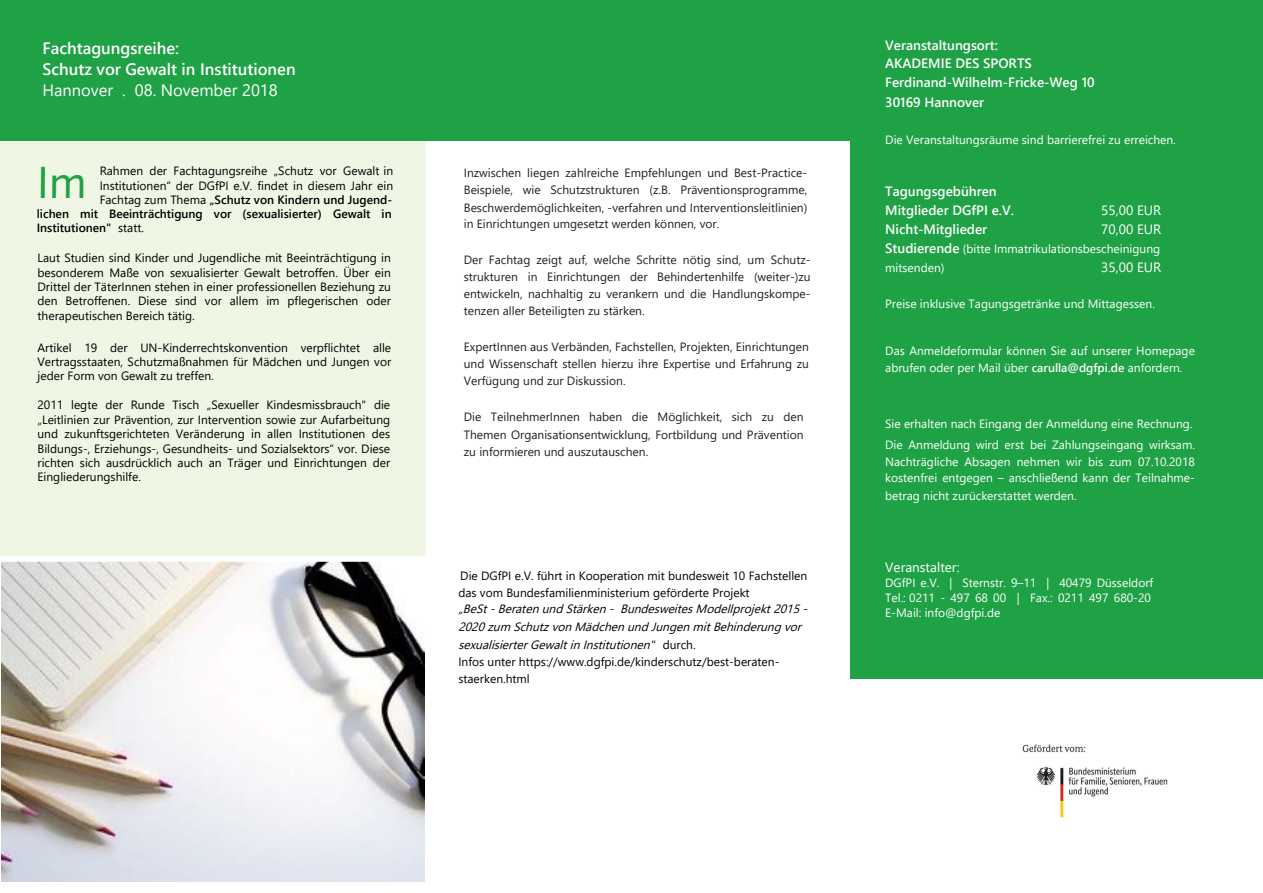
<style>
.page{position:relative;width:1263px;height:893px;background:#fff}
.page>*{position:absolute;margin:0;border:0;box-sizing:border-box;transform-origin:0 0}
.t1{font:45px "Syntax";color:#1fa245}
.t2{font:700 16.5px/21px "Yu Gothic UI";color:#fff}
.t3{font:16.5px "Yu Gothic UI";color:#fff}
.t4{font:700 13.5px/18.9px "Yu Gothic UI";color:#fff}
.t5{font:13.5px "Yu Gothic UI";color:#fff}
.t6{font:12px/14.4px "Yu Gothic UI";color:#000;text-align:justify}
.t7{font:12px/17.2px "Yu Gothic UI";color:#231f20;text-align:justify}
.t8{font:12px/16.8px "Yu Gothic UI";color:#fff}
.t9{font:italic 12px/17.5px "Yu Gothic UI";color:#000}
.t10{font:700 12px/14.4px "Yu Gothic UI";color:#000}
.s1{font-weight:700}
.s2{font-weight:400}
.s3{font-weight:700;font-size:13.5px}
.s4{font-style:normal}
</style>
<div class="page">
<div style="left:850px;top:0;width:413px;height:679px;background:#1fa245"></div>
<div style="left:0;top:0;width:425px;height:558px;background:#eff6e4"></div>
<div style="left:0;top:0;width:850px;height:140px;background:#1fa245"></div>
<img style="left:1px;top:562px;width:423px;height:319px">
<div style="left:0;top:556px;width:434px;height:6px;background:#fff"></div>
<img style="left:1022px;top:744px;width:146px;height:74px">
<h2 class="t2" style="left:43px;top:37px;width:255px">Fachtagungsreihe:<br>Schutz vor Gewalt in Institutionen</h2>
<h2 class="t3" style="left:43px;top:78px;width:237px">Hannover . 08. November 2018</h2>
<h1 class="t1" style="left:37px;top:156px;width:52px">Im</h1>
<p class="t6" style="left:100px;top:163px;width:295px">Rahmen der Fachtagungsreihe „Schutz vor Gewalt in Institutionen“ der DGfPI e.V. findet in diesem Jahr ein Fachtag zum Thema <span class="s1">„Schutz von Kindern und Jugend-</span></p>
<p class="t10" style="left:37px;top:205px;width:356px">lichen mit Beeinträchtigung vor (sexualisierter) Gewalt in<br>Institutionen" <span class="s2">statt.</span></p>
<p class="t6" style="left:38px;top:250px;width:355px">Laut Studien sind Kinder und Jugendliche mit Beeinträchtigung in besonderem Maße von sexualisierter Gewalt betroffen. Über ein Drittel der TäterInnen stehen in einer professionellen Beziehung zu den Betroffenen. Diese sind vor allem im pflegerischen oder therapeutischen Bereich tätig.</p>
<p class="t6" style="left:38px;top:339px;width:355px">Artikel 19 der UN-Kinderrechtskonvention verpflichtet alle Vertragsstaaten, Schutzmaßnahmen für Mädchen und Jungen vor jeder Form von Gewalt zu treffen.</p>
<p class="t6" style="left:38px;top:397px;width:354px">2011 legte der Runde Tisch „Sexueller Kindesmissbrauch" die „Leitlinien zur Prävention, zur Intervention sowie zur Aufarbeitung und zukunftsgerichteten Veränderung in allen Institutionen des Bildungs-, Erziehungs-, Gesundheits- und Sozialsektors“ vor. Diese richten sich ausdrücklich auch an Träger und Einrichtungen der Eingliederungshilfe.</p>
<p class="t7" style="left:464px;top:164px;width:345px">Inzwischen liegen zahlreiche Empfehlungen und Best-Practice-Beispiele, wie Schutzstrukturen (z.B. Präventionsprogramme, Beschwerdemöglichkeiten, -verfahren und Interventionsleitlinien) in Einrichtungen umgesetzt werden können, vor.</p>
<p class="t7" style="left:464px;top:250px;width:348px">Der Fachtag zeigt auf, welche Schritte nötig sind, um Schutz&shy;strukturen in Einrichtungen der Behindertenhilfe (weiter-)zu entwickeln, nachhaltig zu verankern und die Handlungskompe&shy;tenzen aller Beteiligten zu stärken.</p>
<p class="t7" style="left:464px;top:337px;width:347px">ExpertInnen aus Verbänden, Fachstellen, Projekten, Einrichtungen und Wissenschaft stellen hierzu ihre Expertise und Erfahrung zu Verfügung und zur Diskussion.</p>
<p class="t7" style="left:464px;top:408px;width:341px">Die TeilnehmerInnen haben die Möglichkeit, sich zu den Themen Organisationsentwicklung, Fortbildung und Prävention zu informieren und auszutauschen.</p>
<p class="t4" style="left:885px;top:35px;width:211px">Veranstaltungsort:<br>AKADEMIE DES SPORTS<br>Ferdinand-Wilhelm-Fricke-Weg 10<br>30169 Hannover</p>
<p class="t8" style="left:885px;top:131px;width:292px">Die Veranstaltungsräume sind barrierefrei zu erreichen.</p>
<p class="t4" style="left:885px;top:181px;width:130px">Tagungsgebühren<br>Mitglieder DGfPI e.V.</p>
<p class="t5" style="left:1101px;top:200px;width:61px">55,00 EUR</p>
<p class="t4" style="left:885px;top:219px;width:103px">Nicht-Mitglieder</p>
<p class="t5" style="left:1101px;top:219px;width:61px">70,00 EUR</p>
<p class="t8" style="left:885px;top:238px;width:276px;line-height:18.9px"><span class="s3">Studierende</span> (bitte Immatrikulationsbescheinigung mitsenden)</p>
<p class="t5" style="left:1101px;top:257px;width:61px">35,00 EUR</p>
<p class="t8" style="left:885px;top:295px;width:271px">Preise inklusive Tagungsgetränke und Mittagessen.</p>
<p class="t8" style="left:885px;top:342px;width:311px">Das Anmeldeformular können Sie auf unserer Homepage abrufen oder per Mail über <span class="s1">carulla@dgfpi.de</span> anfordern.</p>
<p class="t8" style="left:885px;top:413px;width:311px;line-height:20.7px">Sie erhalten nach Eingang der Anmeldung eine Rechnung.<br>Die Anmeldung wird erst bei Zahlungseingang wirksam.</p>
<p class="t8" style="left:885px;top:453px;width:311px;text-align:justify">Nachträgliche Absagen nehmen wir bis zum 07.10.2018 kostenfrei entgegen – anschließend kann der Teilnahme&shy;betrag nicht zurückerstattet werden.</p>
<p class="t6" style="left:458px;top:566px;width:350px;line-height:17.2px">Die DGfPI e.V. führt in Kooperation mit bundesweit 10 Fachstellen das vom Bundesfamilienministerium geförderte Projekt</p>
<p class="t9" style="left:458px;top:599px;width:355px">„BeSt-BeratenundStärken- BundesweitesModellprojekt2015- 2020zum SchutzvonMädchenundJungenmitBehinderungvor sexualisierterGewaltinInstitutionen" <span class="s4">d u r c h .<br>Infos unter https://www.dgfpi.de/kinderschutz/best-beraten&shy;staerken.html</span></p>
<p class="t5" style="left:885px;top:558px;width:76px">Veranstalter:</p>
<p class="t8" style="left:885px;top:575px;width:270px;line-height:14.7px">DGfPI e.V. | Sternstr. 9–11 | 40479 Düsseldorf<br>Tel.: 0211 - 497 68 00 | Fax.: 0211 497 680-20<br>E-Mail: info@dgfpi.de</p>
</div>
